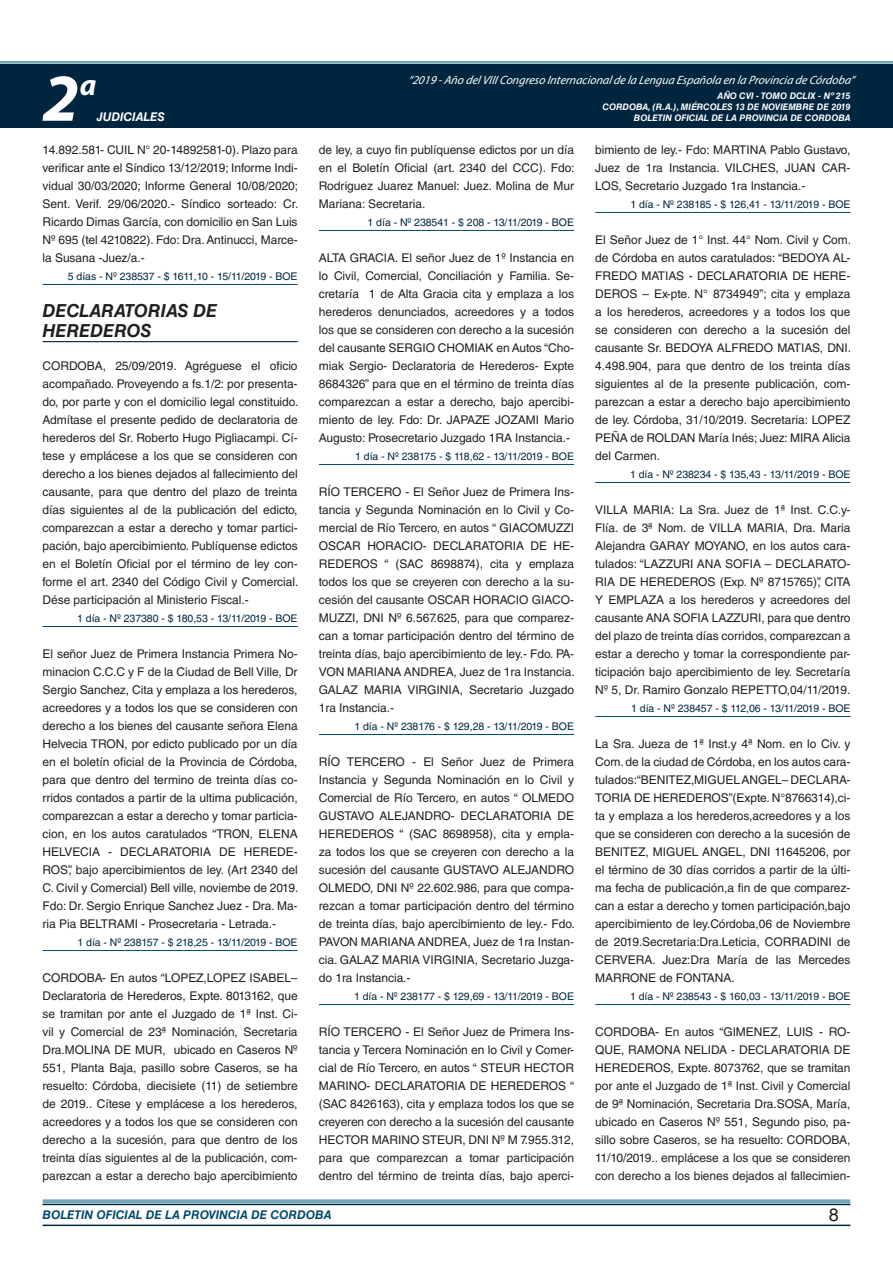
<style>
.page{position:relative;width:893px;height:1263px;background:#fff}
.page>*{position:absolute;margin:0;border:0;box-sizing:border-box;transform-origin:0 0}
.t1{font:italic 700 67.5px "Myriad Pro";color:#fff}
.t2{font:italic 700 30px "Myriad Pro";color:#fff}
.t3{font:italic 700 18px/19.5px "Helvetica LT Std";letter-spacing:-.005em;color:#231f20}
.t4{font:18px "Helvetica LT Std";color:#231f20}
.t5{font:12px/18px "Helvetica LT Std";letter-spacing:-.005em;color:#231f20;text-align:justify}
.t6{font:italic 12px "Myriad Pro";color:#fff}
.t7{font:italic 700 12px "Helvetica LT Std";color:#004b6c}
.t8{font:italic 700 12px "Helvetica LT Std";color:#fff}
.t9{font:10.5px "Helvetica LT Std";letter-spacing:-.005em;color:#00263f}
.t10{font:italic 700 9px/10.8px "Helvetica LT Std";color:#fff;text-align:right}
</style>
<div class="page">
<div style="left:0;top:61px;width:893px;height:6px;background:#fff;opacity:.75"></div>
<div style="left:0;top:64px;width:893px;height:64px;background:#00263f"></div>
<hr style="left:43px;top:1224px;width:807px;height:2px;background:#00263f">
<div style="left:42px;top:1198px;width:809px;height:8px;background:#fff;opacity:.75"></div>
<hr style="left:43px;top:284px;width:255px;height:1px;background:#004b6c">
<hr style="left:43px;top:341px;width:255px;height:1px;background:#00263f">
<hr style="left:43px;top:626px;width:255px;height:1px;background:#004b6c">
<hr style="left:43px;top:950px;width:255px;height:1px;background:#004b6c">
<hr style="left:319px;top:230px;width:255px;height:1px;background:#004b6c">
<hr style="left:319px;top:464px;width:255px;height:1px;background:#004b6c">
<hr style="left:319px;top:734px;width:255px;height:1px;background:#004b6c">
<hr style="left:319px;top:1004px;width:255px;height:1px;background:#004b6c">
<hr style="left:595px;top:212px;width:255px;height:1px;background:#004b6c">
<hr style="left:595px;top:482px;width:255px;height:1px;background:#004b6c">
<hr style="left:595px;top:716px;width:255px;height:1px;background:#004b6c">
<hr style="left:595px;top:1004px;width:255px;height:1px;background:#004b6c">
<h2 class="t2" style="left:80px;top:66px;width:18px">a</h2>
<p class="t6" style="left:408px;top:72px;width:448px">“2019 -Año delVIIICongreso Internacionalde la Lengua Esp añola en la Provincia de Córdoba”</p>
<h1 class="t1" style="left:43px;top:54px;width:38px">2</h1>
<p class="t10" style="left:603px;top:91px;width:249px">AÑO CVI - TOMO DCLIX - Nº 215<br>CORDOBA, (R.A.), MIÉRCOLES 13 DE NOVIEMBRE DE 2019</p>
<p class="t8" style="left:97px;top:110px;width:70px">JUDICIALES</p>
<p class="t10" style="left:634px;top:112px;width:218px">BOLETIN OFICIAL DE LA PROVINCIA DE CORDOBA</p>
<p class="t5" style="left:43px;top:141px;width:257px">14.892.581- CUIL N° 20-14892581-0). Plazo para verificar ante el Síndico 13/12/2019; Informe Indi&shy;vidual 30/03/2020; Informe General 10/08/2020; Sent. Verif. 29/06/2020.- Síndico sorteado: Cr.<br>Ricardo Dimas García, con domicilio en San Luis Nº 695 (tel 4210822). Fdo: Dra. Antinucci, Marce&shy;la Susana -Juez/a.-</p>
<p class="t9" style="left:68px;top:270px;width:231px">5 días - Nº 238537 - $ 1611,10 - 15/11/2019 - BOE</p>
<h3 class="t3" style="left:43px;top:301px;width:176px">DECLARATORIAS DE<br>HEREDEROS</h3>
<p class="t5" style="left:43px;top:357px;width:257px">CORDOBA, 25/09/2019. Agréguese el oficio acompañado. Proveyendo a fs.1/2: por presenta&shy;do, por parte y con el domicilio legal constituido.<br>Admítase el presente pedido de declaratoria de herederos del Sr. Roberto Hugo Pigliacampi. Cí&shy;tese y emplácese a los que se consideren con derecho a los bienes dejados al fallecimiento del causante, para que dentro del plazo de treinta días siguientes al de la publicación del edicto, comparezcan a estar a derecho y tomar partici&shy;pación, bajo apercibimiento. Publíquense edictos en el Boletín Oficial por el término de ley con&shy;forme el art. 2340 del Código Civil y Comercial.<br>Dése participación al Ministerio Fiscal.-</p>
<p class="t9" style="left:77px;top:612px;width:222px">1 día - Nº 237380 - $ 180,53 - 13/11/2019 - BOE</p>
<p class="t5" style="left:43px;top:645px;width:257px">El señor Juez de Primera Instancia Primera No&shy;minacion C.C.C y F de la Ciudad de Bell Ville, Dr Sergio Sanchez, Cita y emplaza a los herederos, acreedores y a todos los que se consideren con derecho a los bienes del causante señora Elena Helvecia TRON, por edicto publicado por un día en el boletín oficial de la Provincia de Córdoba, para que dentro del termino de treinta días co&shy;rridos contados a partir de la ultima publicación, comparezcan a estar a derecho y tomar particia&shy;cion, en los autos caratulados “TRON, ELENA HELVECIA - DECLARATORIA DE HEREDE-ROS”, bajo apercibimientos de ley. (Art 2340 del C. Civil y Comercial) Bell ville, noviembe de 2019.<br>Fdo: Dr. Sergio Enrique Sanchez Juez - Dra. Ma&shy;ria Pia BELTRAMI - Prosecretaria - Letrada.-</p>
<p class="t9" style="left:78px;top:936px;width:222px">1 día - Nº 238157 - $ 218,25 - 13/11/2019 - BOE</p>
<p class="t5" style="left:43px;top:969px;width:257px">CORDOBA- En autos “LOPEZ,LOPEZ ISABEL– Declaratoria de Herederos, Expte. 8013162, que se tramitan por ante el Juzgado de 1ª Inst. Ci&shy;vil y Comercial de 23ª Nominación, Secretaria Dra.MOLINA DE MUR, ubicado en Caseros Nº 551, Planta Baja, pasillo sobre Caseros, se ha resuelto: Córdoba, diecisiete (11) de setiembre de 2019.. Cítese y emplácese a los herederos, acreedores y a todos los que se consideren con derecho a la sucesión, para que dentro de los treinta días siguientes al de la publicación, com&shy;parezcan a estar a derecho bajo apercibimiento</p>
<p class="t5" style="left:319px;top:141px;width:257px">de ley, a cuyo fin publíquense edictos por un día en el Boletín Oficial (art. 2340 del CCC). Fdo:<br>Rodriguez Juarez Manuel: Juez. Molina de Mur Mariana: Secretaria.</p>
<p class="t9" style="left:368px;top:216px;width:208px">1 día - Nº 238541 - $ 208 - 13/11/2019 - BOE</p>
<p class="t5" style="left:319px;top:249px;width:257px">ALTA GRACIA. El señor Juez de 1º Instancia en lo Civil, Comercial, Conciliación y Familia. Se&shy;cretaría 1 de Alta Gracia cita y emplaza a los herederos denunciados, acreedores y a todos los que se consideren con derecho a la sucesión del causante SERGIO CHOMIAK en Autos “Cho&shy;miak Sergio- Declaratoria de Herederos- Expte 8684326” para que en el término de treinta días comparezcan a estar a derecho, bajo apercibi&shy;miento de ley. Fdo: Dr. JAPAZE JOZAMI Mario Augusto: Prosecretario Juzgado 1RA Instancia.-</p>
<p class="t9" style="left:355px;top:450px;width:220px">1 día - Nº 238175 - $ 118,62 - 13/11/2019 - BOE</p>
<p class="t5" style="left:319px;top:483px;width:257px">RÍO TERCERO - El Señor Juez de Primera Ins&shy;tancia y Segunda Nominación en lo Civil y Co&shy;mercial de Río Tercero, en autos “ GIACOMUZZI OSCAR HORACIO- DECLARATORIA DE HE-REDEROS “ (SAC 8698874), cita y emplaza todos los que se creyeren con derecho a la su&shy;cesión del causante OSCAR HORACIO GIACO-MUZZI, DNI Nº 6.567.625, para que comparez&shy;can a tomar participación dentro del término de treinta días, bajo apercibimiento de ley.- Fdo. PA-VON MARIANA ANDREA, Juez de 1ra Instancia.<br>GALAZ MARIA VIRGINIA, Secretario Juzgado 1ra Instancia.-</p>
<p class="t9" style="left:354px;top:720px;width:221px">1 día - Nº 238176 - $ 129,28 - 13/11/2019 - BOE</p>
<p class="t5" style="left:319px;top:753px;width:257px">RÍO TERCERO - El Señor Juez de Primera Instancia y Segunda Nominación en lo Civil y Comercial de Río Tercero, en autos “ OLMEDO GUSTAVO ALEJANDRO- DECLARATORIA DE HEREDEROS “ (SAC 8698958), cita y empla&shy;za todos los que se creyeren con derecho a la sucesión del causante GUSTAVO ALEJANDRO OLMEDO, DNI Nº 22.602.986, para que compa&shy;rezcan a tomar participación dentro del término de treinta días, bajo apercibimiento de ley.- Fdo.<br>PAVON MARIANA ANDREA, Juez de 1ra Instan&shy;cia. GALAZ MARIA VIRGINIA, Secretario Juzga&shy;do 1ra Instancia.-</p>
<p class="t9" style="left:354px;top:990px;width:222px">1 día - Nº 238177 - $ 129,69 - 13/11/2019 - BOE</p>
<p class="t5" style="left:319px;top:1023px;width:257px">RÍO TERCERO - El Señor Juez de Primera Ins&shy;tancia y Tercera Nominación en lo Civil y Comer&shy;cial de Río Tercero, en autos “ STEUR HECTOR MARINO- DECLARATORIA DE HEREDEROS “ (SAC 8426163), cita y emplaza todos los que se creyeren con derecho a la sucesión del causante HECTOR MARINO STEUR, DNI Nº M 7.955.312, para que comparezcan a tomar participación dentro del término de treinta días, bajo aperci-</p>
<p class="t5" style="left:595px;top:141px;width:257px">bimiento de ley.- Fdo: MARTINA Pablo Gustavo, Juez de 1ra Instancia. VILCHES, JUAN CAR-LOS, Secretario Juzgado 1ra Instancia.-</p>
<p class="t9" style="left:630px;top:198px;width:222px">1 día - Nº 238185 - $ 126,41 - 13/11/2019 - BOE</p>
<p class="t5" style="left:595px;top:231px;width:257px">El Señor Juez de 1° Inst. 44° Nom. Civil y Com. de Córdoba en autos caratulados: “BEDOYA AL-FREDO MATIAS - DECLARATORIA DE HERE-DEROS – Ex-pte. N° 8734949”; cita y emplaza a los herederos, acreedores y a todos los que se consideren con derecho a la sucesión del causante Sr. BEDOYA ALFREDO MATIAS, DNI.<br>4.498.904, para que dentro de los treinta días siguientes al de la presente publicación, com&shy;parezcan a estar a derecho bajo apercibimiento de ley. Córdoba, 31/10/2019. Secretaria: LOPEZ PEÑA de ROLDAN María Inés; Juez: MIRA Alicia del Carmen.</p>
<p class="t9" style="left:630px;top:468px;width:222px">1 día - Nº 238234 - $ 135,43 - 13/11/2019 - BOE</p>
<p class="t5" style="left:595px;top:501px;width:257px">VILLA MARIA: La Sra. Juez de 1ª Inst. C.C.y-Flía. de 3ª Nom. de VILLA MARIA, Dra. Maria Alejandra GARAY MOYANO, en los autos cara&shy;tulados: “LAZZURI ANA SOFIA – DECLARATO-RIA DE HEREDEROS (Exp. Nº 8715765)”, CITA Y EMPLAZA a los herederos y acreedores del causante ANA SOFIA LAZZURI, para que dentro del plazo de treinta días corridos, comparezcan a estar a derecho y tomar la correspondiente par&shy;ticipación bajo apercibimiento de ley. Secretaría Nº 5, Dr. Ramiro Gonzalo REPETTO,04/11/2019.</p>
<p class="t9" style="left:631px;top:702px;width:221px">1 día - Nº 238457 - $ 112,06 - 13/11/2019 - BOE</p>
<p class="t5" style="left:595px;top:735px;width:257px">La Sra. Jueza de 1ª Inst.y 4ª Nom. en lo Civ. y Com. de la ciudad de Córdoba, en los autos cara&shy;tulados:“BENITEZ,MIGUEL ANGEL– DECLARA-TORIA DE HEREDEROS”(Expte. N°8766314),ci&shy;ta y emplaza a los herederos,acreedores y a los que se consideren con derecho a la sucesión de BENITEZ, MIGUEL ANGEL, DNI 11645206, por el término de 30 días corridos a partir de la últi&shy;ma fecha de publicación,a fin de que comparez&shy;can a estar a derecho y tomen participación,bajo apercibimiento de ley.Córdoba,06 de Noviembre de 2019.Secretaria:Dra.Leticia, CORRADINI de CERVERA. Juez:Dra María de las Mercedes MARRONE de FONTANA.</p>
<p class="t9" style="left:630px;top:990px;width:222px">1 día - Nº 238543 - $ 160,03 - 13/11/2019 - BOE</p>
<p class="t5" style="left:595px;top:1023px;width:257px">CORDOBA- En autos “GIMENEZ, LUIS - RO-QUE, RAMONA NELIDA - DECLARATORIA DE HEREDEROS, Expte. 8073762, que se tramitan por ante el Juzgado de 1ª Inst. Civil y Comercial de 9ª Nominación, Secretaria Dra.SOSA, María, ubicado en Caseros Nº 551, Segundo piso, pa&shy;sillo sobre Caseros, se ha resuelto: CORDOBA, 11/10/2019.. emplácese a los que se consideren con derecho a los bienes dejados al fallecimien-</p>
<p class="t7" style="left:43px;top:1208px;width:290px">BOLETIN OFICIAL DE LA PROVINCIA DE CORDOBA</p>
<h3 class="t4" style="left:829px;top:1204px;width:12px">8</h3>
</div>
